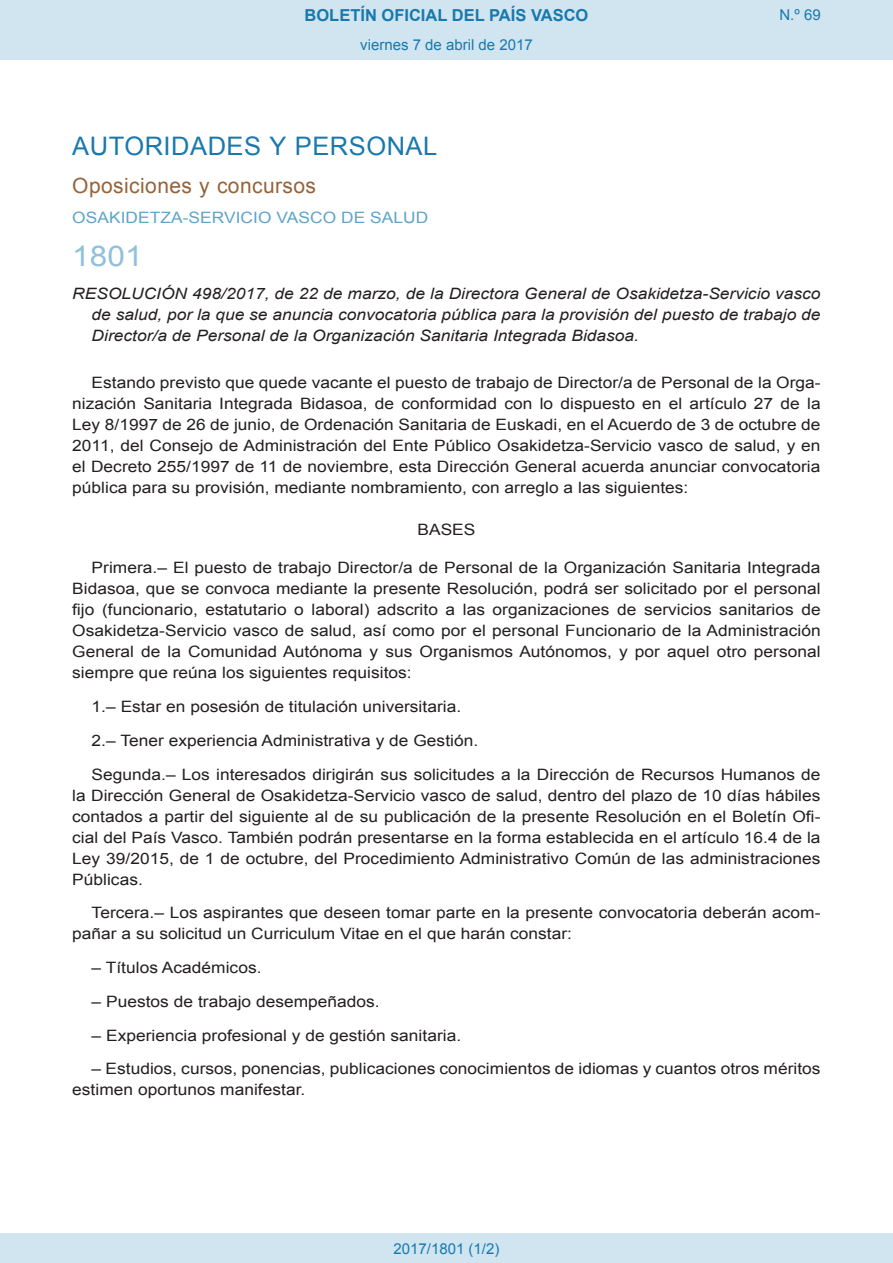
<style>
.page{position:relative;width:893px;height:1263px;background:#fff}
.page>*{position:absolute;margin:0;border:0;box-sizing:border-box;transform-origin:0 0}
.BOPVOrden{font:28.5px "Arial";color:#90c0db;scale:1.11 1}
.BOPVSeccion{font:25.5px "Arial";letter-spacing:.02em;color:#1879ad}
.BOPVSubseccion{font:21px "Arial";letter-spacing:.02em;color:#956338}
.t1{font:700 16.5px "Arial";color:#1879ad}
.BOPVDetalle{font:15.6px/21px "Arial";color:#231f20;text-align:justify;scale:1.11 1}
.BOPVTitulo{font:italic 15.6px/21px "Arial";color:#231f20;text-align:justify;scale:1.11 1}
.BOPVOrganismo{font:15.6px "Arial";letter-spacing:.005em;color:#5ea4ca;scale:1.11 1}
.BOPVClave{font:15.6px "Arial";color:#231f20;scale:1.11 1}
.Paginacion_Centro{font:15px "Arial";color:#1879ad}
</style>
<div class="page">
<div style="left:0;top:0;width:893px;height:60px;background:#d0e5f0"></div>
<div style="left:0;top:1233px;width:893px;height:30px;background:#d0e5f0"></div>
<p class="t1" style="left:305px;top:4px;width:285px">BOLETÍN OFICIAL DEL PAÍS VASCO</p>
<p class="Paginacion_Centro" style="left:360px;top:35px;width:174px">viernes 7 de abril de 2017</p>
<p class="Paginacion_Centro" style="left:779px;top:5px;width:43px">N.º 69</p>
<p class="BOPVSeccion" style="left:72px;top:129px;width:367px">AUTORIDADES Y PERSONAL</p>
<p class="BOPVSubseccion" style="left:72px;top:171px;width:245px">Oposiciones y concursos</p>
<p class="BOPVOrganismo" style="left:72px;top:207px;width:322px">OSAKIDETZA-SERVICIO VASCO DE SALUD</p>
<p class="BOPVOrden" style="left:72px;top:237px;width:65px">1801</p>
<p class="BOPVTitulo" style="left:92px;top:284px;width:658px;text-indent:-19px">RESOLUCIÓN 498/2017, de 22 de marzo, de la Directora General de Osakidetza-Servicio vasco de salud, por la que se anuncia convocatoria pública para la provisión del puesto de trabajo de Director/a de Personal de la Organización Sanitaria Integrada Bidasoa.</p>
<p class="BOPVDetalle" style="left:72px;top:372px;width:676px;text-indent:19px">Estando previsto que quede vacante el puesto de trabajo de Director/a de Personal de la Orga&shy;nización Sanitaria Integrada Bidasoa, de conformidad con lo dispuesto en el artículo 27 de la Ley 8/1997 de 26 de junio, de Ordenación Sanitaria de Euskadi, en el Acuerdo de 3 de octubre de 2011, del Consejo de Administración del Ente Público Osakidetza-Servicio vasco de salud, y en el Decreto 255/1997 de 11 de noviembre, esta Dirección General acuerda anunciar convocatoria pública para su provisión, mediante nombramiento, con arreglo a las siguientes:</p>
<p class="BOPVClave" style="left:417px;top:519px;width:54px">BASES</p>
<p class="BOPVDetalle" style="left:72px;top:557px;width:676px;text-indent:19px">Primera.– El puesto de trabajo Director/a de Personal de la Organización Sanitaria Integrada Bidasoa, que se convoca mediante la presente Resolución, podrá ser solicitado por el personal fijo (funcionario, estatutario o laboral) adscrito a las organizaciones de servicios sanitarios de Osakidetza-Servicio vasco de salud, así como por el personal Funcionario de la Administración General de la Comunidad Autónoma y sus Organismos Autónomos, y por aquel otro personal siempre que reúna los siguientes requisitos:</p>
<p class="BOPVDetalle" style="left:92px;top:696px;width:334px">1.– Estar en posesión de titulación universitaria.</p>
<p class="BOPVDetalle" style="left:92px;top:730px;width:350px">2.– Tener experiencia Administrativa y de Gestión.</p>
<p class="BOPVDetalle" style="left:72px;top:764px;width:676px;text-indent:19px">Segunda.– Los interesados dirigirán sus solicitudes a la Dirección de Recursos Humanos de la Dirección General de Osakidetza-Servicio vasco de salud, dentro del plazo de 10 días hábiles contados a partir del siguiente al de su publicación de la presente Resolución en el Boletín Ofi&shy;cial del País Vasco. También podrán presentarse en la forma establecida en el artículo 16.4 de la Ley 39/2015, de 1 de octubre, del Procedimiento Administrativo Común de las administraciones Públicas.</p>
<p class="BOPVDetalle" style="left:72px;top:902px;width:676px;text-indent:19px">Tercera.– Los aspirantes que deseen tomar parte en la presente convocatoria deberán acom&shy;pañar a su solicitud un Curriculum Vitae en el que harán constar:</p>
<p class="BOPVDetalle" style="left:92px;top:957px;width:155px">– Títulos Académicos.</p>
<p class="BOPVDetalle" style="left:92px;top:991px;width:261px">– Puestos de trabajo desempeñados.</p>
<p class="BOPVDetalle" style="left:92px;top:1025px;width:334px">– Experiencia profesional y de gestión sanitaria.</p>
<p class="BOPVDetalle" style="left:72px;top:1058px;width:676px;text-indent:19px">– Estudios, cursos, ponencias, publicaciones conocimientos de idiomas y cuantos otros méritos estimen oportunos manifestar.</p>
<p class="Paginacion_Centro" style="left:393px;top:1238px;width:107px">2017/1801 (1/2)</p>
</div>
